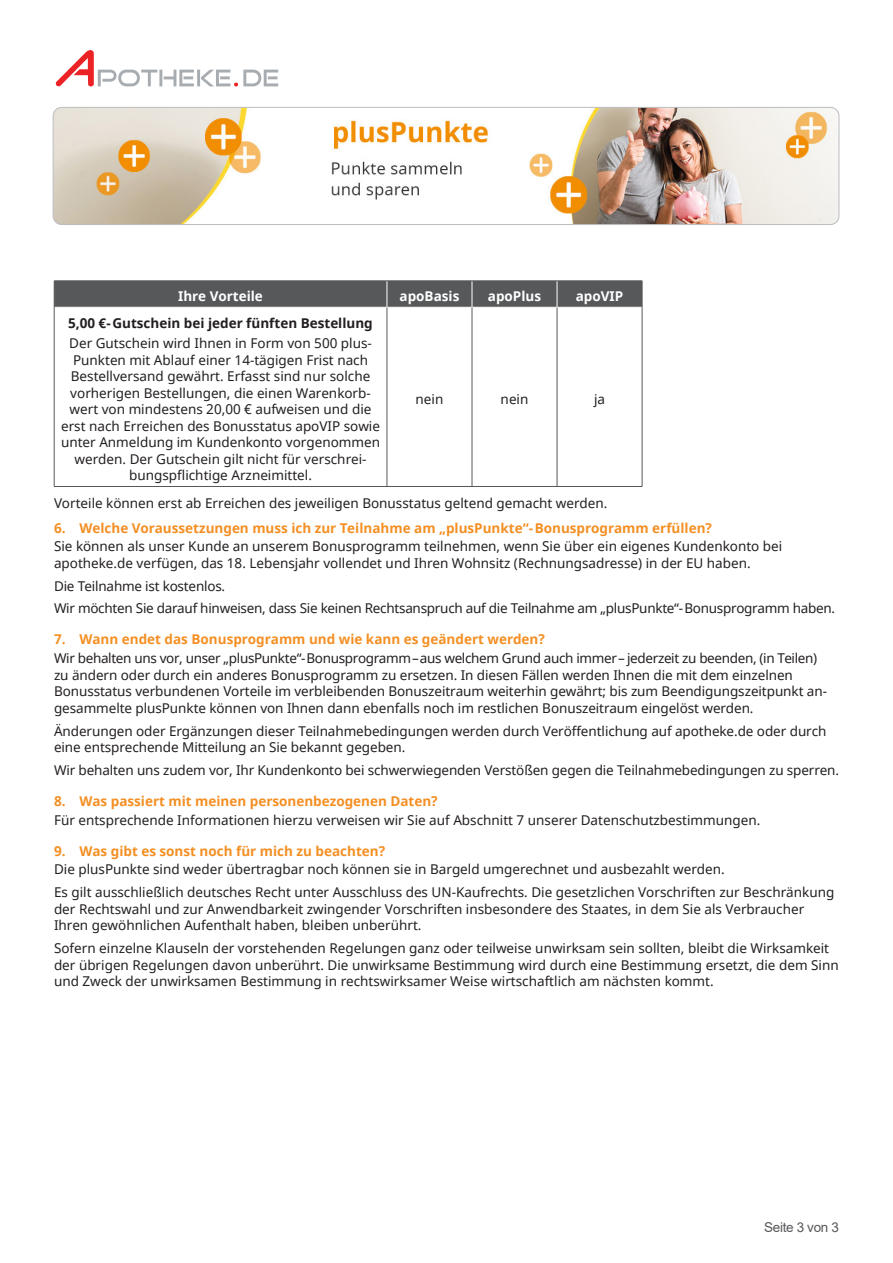
<style>
.page{position:relative;width:893px;height:1263px;background:#fff}
.page>*{position:absolute;margin:0;border:0;box-sizing:border-box;transform-origin:0 0}
.t1{font:13.5px/16.5px "Noto Sans";color:#231f20}
.t2{font:700 13.5px "Noto Sans";color:#f48f23}
.t3{font:13.5px/23px "Noto Sans";letter-spacing:-.02em;color:#231f20}
.t4{font:700 13.5px "Noto Sans";color:#231f20}
.t5{font:700 13.5px "Noto Sans";color:#fff}
.t6{font:13.5px "Arial";letter-spacing:-.025em;color:#57585a}
</style>
<div class="page">
<svg style="left:55px;top:50px;width:223px;height:37px"></svg>
<img style="left:53px;top:107px;width:786px;height:118px">
<div style="left:53px;top:107px;width:786px;height:118px;border:1px solid #bcbdc0;border-radius:9px"></div>
<hr style="left:54px;top:307px;width:1px;height:179px;background:#57585a">
<hr style="left:387px;top:307px;width:1px;height:179px;background:#57585a">
<hr style="left:472px;top:307px;width:1px;height:179px;background:#57585a">
<hr style="left:557px;top:307px;width:1px;height:179px;background:#57585a">
<hr style="left:642px;top:307px;width:1px;height:179px;background:#57585a">
<hr style="left:54px;top:486px;width:333px;height:1px;background:#57585a">
<hr style="left:387px;top:486px;width:85px;height:1px;background:#57585a">
<hr style="left:472px;top:486px;width:85px;height:1px;background:#57585a">
<hr style="left:557px;top:486px;width:85px;height:1px;background:#57585a">
<div style="left:54px;top:281px;width:589px;height:26px;background:#57585a"></div>
<hr style="left:54px;top:281px;width:333px;height:1px;background:#57585a">
<hr style="left:387px;top:281px;width:85px;height:1px;background:#57585a">
<hr style="left:472px;top:281px;width:85px;height:1px;background:#57585a">
<hr style="left:557px;top:281px;width:85px;height:1px;background:#57585a">
<p class="t5" style="left:178px;top:287px;width:86px">Ihre Vorteile</p>
<p class="t5" style="left:400px;top:287px;width:61px">apoBasis</p>
<p class="t5" style="left:488px;top:287px;width:55px">apoPlus</p>
<p class="t5" style="left:576px;top:287px;width:49px">apoVIP</p>
<p class="t4" style="left:68px;top:313px;width:306px">5,00 €-Gutschein bei jeder fünften Bestellung</p>
<p class="t1" style="left:61px;top:335px;width:320px;text-align:center">Der Gutschein wird Ihnen in Form von 500 plus-Punkten mit Ablauf einer 14-tägigen Frist nach Bestellversand gewährt. Erfasst sind nur solche vorherigen Bestellungen, die einen Warenkorb&shy;wert von mindestens 20,00 € aufweisen und die erst nach Erreichen des Bonusstatus apoVIP sowie unter Anmeldung im Kundenkonto vorgenommen werden. Der Gutschein gilt nicht für verschrei&shy;bungspflichtige Arzneimittel.</p>
<p class="t1" style="left:416px;top:391px;width:29px">nein</p>
<p class="t1" style="left:501px;top:391px;width:29px">nein</p>
<p class="t1" style="left:594px;top:391px;width:13px">ja</p>
<p class="t1" style="left:54px;top:494px;width:555px">Vorteile können erst ab Erreichen des jeweiligen Bonusstatus geltend gemacht werden.</p>
<p class="t2" style="left:54px;top:518px;width:659px">6. Welche Voraussetzungen muss ich zur Teilnahme am „plusPunkte“-Bonusprogramm erfüllen?</p>
<p class="t1" style="left:54px;top:538px;width:730px">Sie können als unser Kunde an unserem Bonusprogramm teilnehmen, wenn Sie über ein eigenes Kundenkonto bei apotheke.de verfügen, das 18. Lebensjahr vollendet und Ihren Wohnsitz (Rechnungsadresse) in der EU haben.</p>
<p class="t3" style="left:54px;top:574px;width:783px">Die Teilnahme ist kostenlos.<br>Wir möchten Sie darauf hinweisen, dass Sie keinen Rechtsanspruch auf die Teilnahme am „plusPunkte“-Bonusprogramm haben.</p>
<p class="t2" style="left:54px;top:630px;width:492px">7. Wann endet das Bonusprogramm und wie kann es geändert werden?</p>
<p class="t1" style="left:54px;top:650px;width:775px">Wir behalten uns vor, unser „plusPunkte“-Bonusprogramm–aus welchem Grund auch immer– jederzeit zu beenden, (in Teilen) zu ändern oder durch ein anderes Bonusprogramm zu ersetzen. In diesen Fällen werden Ihnen die mit dem einzelnen Bonusstatus verbundenen Vorteile im verbleibenden Bonuszeitraum weiterhin gewährt; bis zum Beendigungszeitpunkt an&shy;gesammelte plusPunkte können von Ihnen dann ebenfalls noch im restlichen Bonuszeitraum eingelöst werden.</p>
<p class="t1" style="left:54px;top:722px;width:774px">Änderungen oder Ergänzungen dieser Teilnahmebedingungen werden durch Veröffentlichung auf apotheke.de oder durch eine entsprechende Mitteilung an Sie bekannt gegeben.</p>
<p class="t1" style="left:54px;top:761px;width:786px">Wir behalten uns zudem vor, Ihr Kundenkonto bei schwerwiegenden Verstößen gegen die Teilnahmebedingungen zu sperren.</p>
<p class="t2" style="left:54px;top:791px;width:385px">8. Was passiert mit meinen personenbezogenen Daten?</p>
<p class="t1" style="left:54px;top:811px;width:708px">Für entsprechende Informationen hierzu verweisen wir Sie auf Abschnitt 7 unserer Datenschutzbestimmungen.</p>
<p class="t2" style="left:54px;top:841px;width:333px">9. Was gibt es sonst noch für mich zu beachten?</p>
<p class="t1" style="left:54px;top:857px;width:782px;line-height:23px">Die plusPunkte sind weder übertragbar noch können sie in Bargeld umgerechnet und ausbezahlt werden.<br>Es gilt ausschließlich deutsches Recht unter Ausschluss des UN-Kaufrechts. Die gesetzlichen Vorschriften zur Beschränkung</p>
<p class="t1" style="left:54px;top:900px;width:752px">der Rechtswahl und zur Anwendbarkeit zwingender Vorschriften insbesondere des Staates, in dem Sie als Verbraucher<br>Ihren gewöhnlichen Aufenthalt haben, bleiben unberührt.</p>
<p class="t1" style="left:54px;top:939px;width:786px">Sofern einzelne Klauseln der vorstehenden Regelungen ganz oder teilweise unwirksam sein sollten, bleibt die Wirksamkeit der übrigen Regelungen davon unberührt. Die unwirksame Bestimmung wird durch eine Bestimmung ersetzt, die dem Sinn und Zweck der unwirksamen Bestimmung in rechtswirksamer Weise wirtschaftlich am nächsten kommt.</p>
<p class="t6" style="left:764px;top:1217px;width:76px">Seite 3 von 3</p>
</div>
